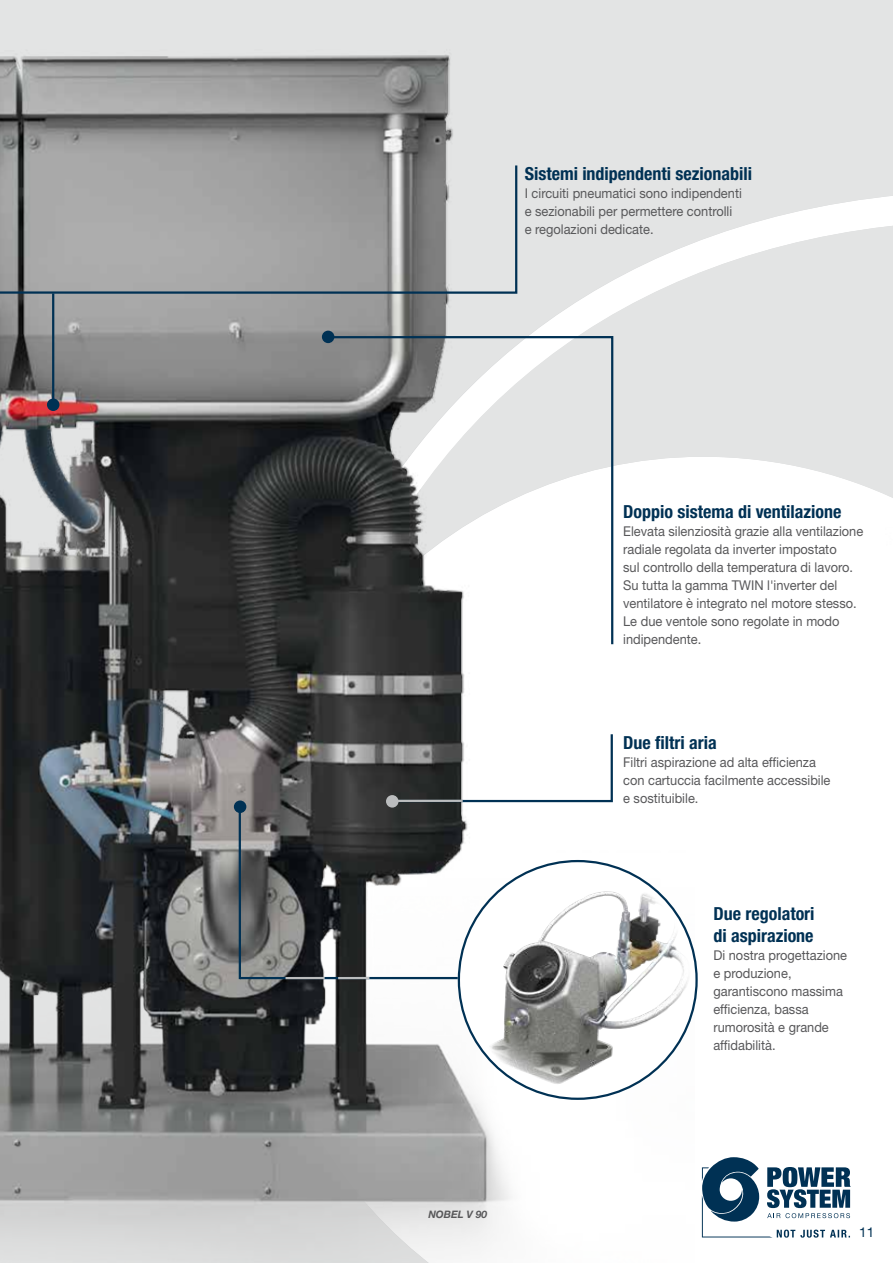
<style>
.page{position:relative;width:893px;height:1263px;background:#fff}
.page>*{position:absolute;margin:0;border:0;box-sizing:border-box;transform-origin:0 0}
.t1{font:700 condensed 18px/22.5px "Helvetica Neue LT Std";color:#003154}
.t2{font:13.5px/18px "Helvetica Neue LT Std";color:#58585a;scale:.95 1}
.t3{font:13.5px "Helvetica Neue LT Std";color:#003154}
.t4{font:italic 700 10.35px "Helvetica Neue LT Std";color:#58585a}
</style>
<div class="page">
<svg style="left:696px;top:0;width:197px;height:1238px"></svg>
<img style="left:0;top:0;width:696px;height:1263px">
<svg style="left:458px;top:860px;width:240px;height:240px"></svg>
<img style="left:477px;top:870px;width:219px;height:230px">
<svg style="left:702px;top:1157px;width:149px;height:80px"></svg>
<img style="left:886px;top:72px;width:7px;height:783px">
<svg style="left:0;top:163px;width:518px;height:132px;background:#a4a5a6"></svg>
<svg style="left:325px;top:335px;width:289px;height:311px"></svg>
<div style="left:322px;top:331px;width:12px;height:12px;background:#003154;border-radius:50%"></div>
<hr style="left:52px;top:293px;width:2px;height:117px;background:#003154">
<div style="left:47px;top:398px;width:12px;height:13px;background:#003154;border-radius:50%"></div>
<hr style="left:240px;top:977px;width:218px;height:2px;background:#003154">
<div style="left:234px;top:800px;width:12px;height:13px;background:#003154;border-radius:50%"></div>
<hr style="left:239px;top:807px;width:2px;height:172px;background:#003154">
<svg style="left:387px;top:732px;width:227px;height:71px"></svg>
<div style="left:386px;top:795px;width:12px;height:12px;background:#bbbdbe;border-radius:50%"></div>
<hr style="left:394px;top:800px;width:69px;height:2px;background:#bbbdbe">
<hr style="left:338px;top:977px;width:31px;height:2px;background:#bbbdbe">
<hr style="left:285px;top:977px;width:40px;height:2px;background:#bbbdbe">
<h1 class="t1" style="left:525px;top:163px;width:229px">Sistemi indipendenti sezionabili</h1>
<p class="t2" style="left:525px;top:184px;width:230px">I circuiti pneumatici sono indipendenti e sezionabili per permettere controlli e regolazioni dedicate.</p>
<p class="t4" style="left:428px;top:1207px;width:60px">NOBEL V 90</p>
<h1 class="t1" style="left:623px;top:500px;width:220px">Doppio sistema di ventilazione</h1>
<p class="t2" style="left:623px;top:522px;width:254px">Elevata silenziosità grazie alla ventilazione radiale regolata da inverter impostato<br>sul controllo della temperatura di lavoro.<br>Su tutta la gamma TWIN l'inverter del ventilatore è integrato nel motore stesso.<br>Le due ventole sono regolate in modo indipendente.</p>
<h1 class="t1" style="left:623px;top:731px;width:95px">Due filtri aria</h1>
<p class="t2" style="left:623px;top:753px;width:220px">Filtri aspirazione ad alta efficienza con cartuccia facilmente accessibile e sostituibile.</p>
<h1 class="t1" style="left:713px;top:902px;width:103px">Due regolatori di aspirazione</h1>
<p class="t2" style="left:713px;top:946px;width:142px">Di nostra progettazione e produzione, garantiscono massima efficienza, bassa rumorosità e grande affidabilità.</p>
<p class="t3" style="left:859px;top:1224px;width:17px">11</p>
</div>
